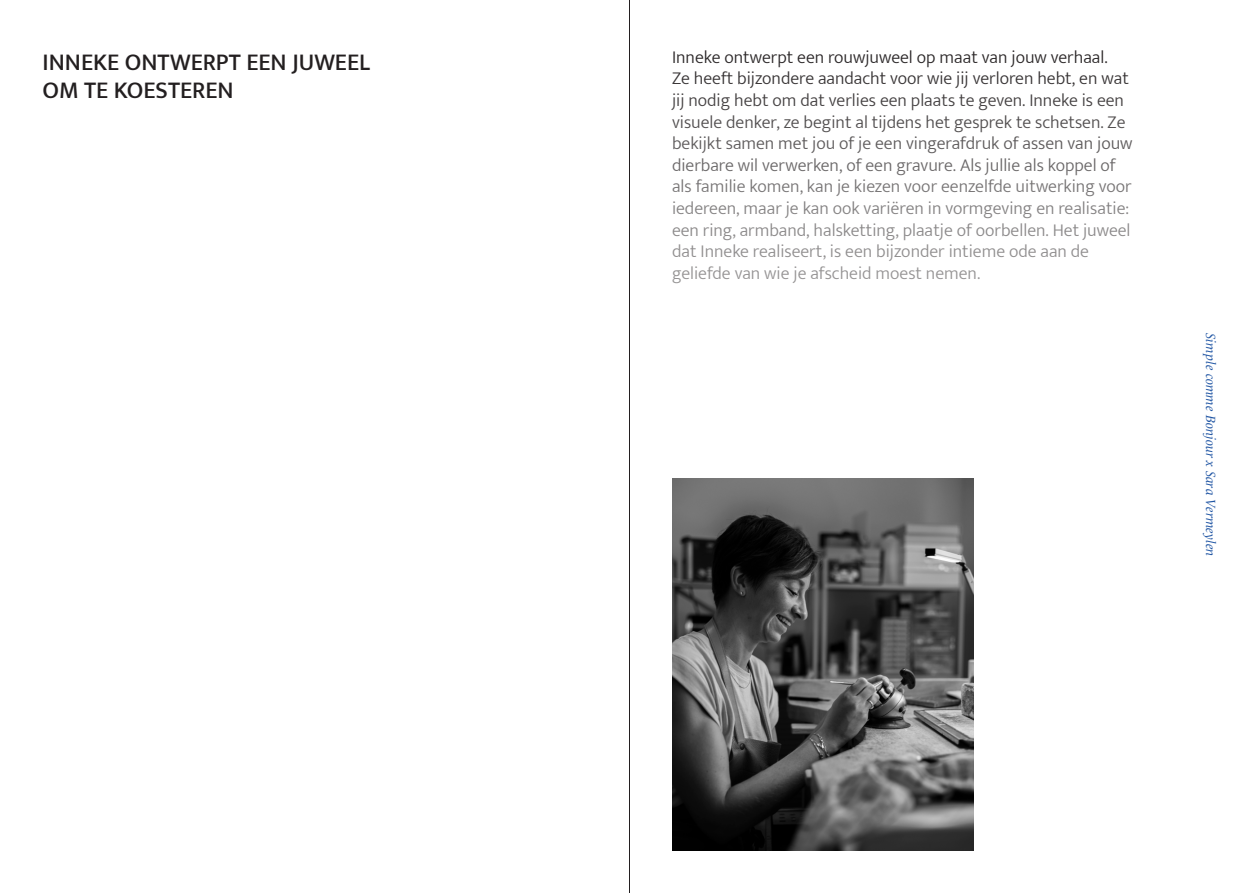
<style>
.page{position:relative;width:1259px;height:893px;background:#fff}
.page>*{position:absolute;margin:0;border:0;box-sizing:border-box;transform-origin:0 0}
.t1{font:500 24px "Mukta Mahee";color:#231f20}
.t2{font:300 18px/21.6px "Mukta Mahee";color:#231f20}
.t3{font:italic 13.5px "Le Monde Livre Std";color:#2156a4}
</style>
<div class="page">
<hr style="left:629px;top:0;width:1px;height:893px;background:#231f20">
<img style="left:672px;top:479px;width:302px;height:371px">
<p class="t1" style="left:43px;top:47px;width:329px">INNEKE ONTWERPT EEN JUWEEL</p>
<p class="t1" style="left:43px;top:76px;width:193px">OM TE KOESTEREN</p>
<p class="t2" style="left:672px;top:46px;width:462px">Inneke ontwerpt een rouwjuweel op maat van jouw verhaal.<br>Ze heeft bijzondere aandacht voor wie jij verloren hebt, en wat jij nodig hebt om dat verlies een plaats te geven. Inneke is een visuele denker, ze begint al tijdens het gesprek te schetsen. Ze bekijkt samen met jou of je een vingerafdruk of assen van jouw dierbare wil verwerken, of een gravure. Als jullie als koppel of als familie komen, kan je kiezen voor eenzelfde uitwerking voor iedereen, maar je kan ook variëren in vormgeving en realisatie: een ring, armband, halsketting, plaatje of oorbellen. Het juweel dat Inneke realiseert, is een bijzonder intieme ode aan de geliefde van wie je afscheid moest nemen.</p>
<p class="t3" style="left:1218px;top:333px;width:225px;rotate:90deg">Simple comme Bonjour x Sara Vermeylen</p>
</div>
